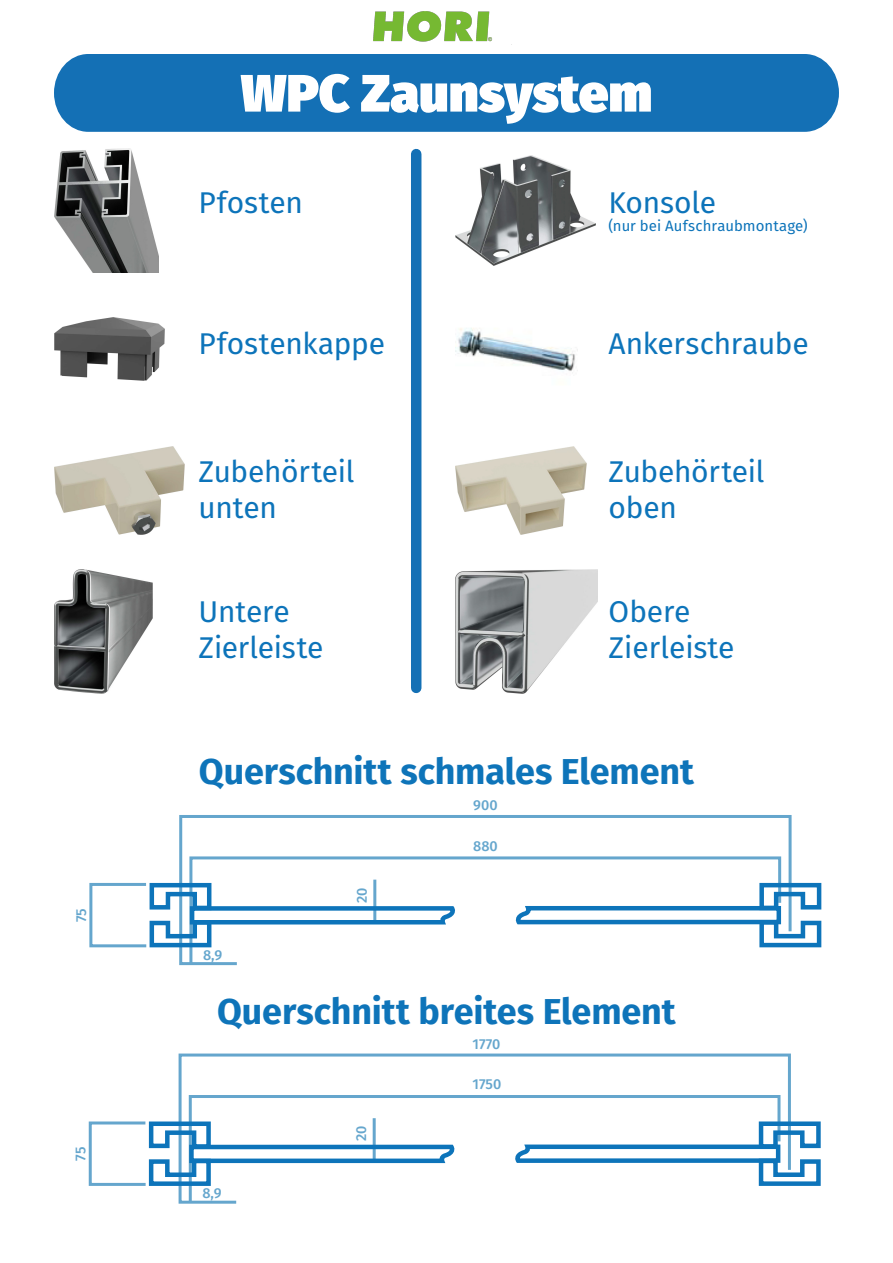
<style>
.page{position:relative;width:893px;height:1263px;background:#fff}
.page>*{position:absolute;margin:0;border:0;box-sizing:border-box;transform-origin:0 0}
.t1{font:900 52.5px "Fira Sans";color:#fff}
.t2{font:700 36px "Fira Sans";letter-spacing:-.005em;color:#0e74b9}
.t3{font:30px/36px "Fira Sans";letter-spacing:-.01em;color:#0d74ba}
.t4{font:15px "Fira Sans";letter-spacing:.005em;color:#0d74ba}
.t5{font:500 14.4px "Fira Sans";color:#65a6cd}
</style>
<div class="page">
<div style="left:54px;top:54px;width:785px;height:78px;background:#1470b5"></div>
<img style="left:374px;top:12px;width:118px;height:30px">
<img style="left:54px;top:149px;width:104px;height:124px">
<img style="left:54px;top:318px;width:110px;height:63px">
<img style="left:455px;top:156px;width:140px;height:110px">
<img style="left:455px;top:328px;width:123px;height:43px">
<img style="left:54px;top:446px;width:130px;height:88px">
<img style="left:455px;top:446px;width:131px;height:89px">
<img style="left:54px;top:569px;width:99px;height:124px">
<img style="left:455px;top:569px;width:143px;height:124px">
<div style="left:411px;top:154px;width:10px;height:534px;background:#1470b5"></div>
<div style="left:89px;top:883px;width:59px;height:64px;border:3px solid #65a6cd"></div>
<div style="left:89px;top:1121px;width:58px;height:65px;border:3px solid #65a6cd"></div>
<svg style="left:179px;top:815px;width:613px;height:151px"></svg>
<svg style="left:178px;top:1053px;width:613px;height:151px"></svg>
<svg style="left:188px;top:855px;width:595px;height:111px"></svg>
<svg style="left:187px;top:1093px;width:595px;height:111px"></svg>
<hr style="left:373px;top:880px;width:3px;height:41px;background:#65a6cd">
<hr style="left:373px;top:1118px;width:3px;height:42px;background:#65a6cd">
<svg style="left:147px;top:881px;width:310px;height:69px"></svg>
<svg style="left:148px;top:1119px;width:308px;height:69px"></svg>
<svg style="left:514px;top:881px;width:308px;height:68px"></svg>
<svg style="left:514px;top:1119px;width:307px;height:69px"></svg>
<p class="t5" style="left:69px;top:922px;width:15px;rotate:-90deg">75</p>
<p class="t5" style="left:69px;top:1161px;width:15px;rotate:-90deg">75</p>
<h1 class="t1" style="left:241px;top:45px;width:413px">WPC Zaunsystem</h1>
<p class="t3" style="left:199px;top:184px;width:106px">Pfosten</p>
<p class="t3" style="left:199px;top:325px;width:188px">Pfostenkappe</p>
<p class="t3" style="left:199px;top:453px;width:158px">Zubehörteil unten</p>
<p class="t3" style="left:199px;top:592px;width:127px">Untere<br>Zierleiste</p>
<p class="t3" style="left:609px;top:183px;width:109px">Konsole</p>
<p class="t4" style="left:609px;top:214px;width:201px">(nur bei Aufschraubmontage)</p>
<p class="t3" style="left:609px;top:325px;width:202px">Ankerschraube</p>
<p class="t3" style="left:609px;top:453px;width:158px">Zubehörteil oben</p>
<p class="t3" style="left:609px;top:593px;width:127px">Obere<br>Zierleiste</p>
<p class="t2" style="left:199px;top:741px;width:497px">Querschnitt schmales Element</p>
<p class="t5" style="left:473px;top:794px;width:26px">900</p>
<p class="t5" style="left:203px;top:943px;width:21px">8,9</p>
<p class="t5" style="left:350px;top:903px;width:17px;rotate:-90deg">20</p>
<p class="t5" style="left:473px;top:834px;width:26px">880</p>
<p class="t2" style="left:217px;top:982px;width:460px">Querschnitt breites Element</p>
<p class="t5" style="left:473px;top:1032px;width:29px">1770</p>
<p class="t5" style="left:202px;top:1182px;width:21px">8,9</p>
<p class="t5" style="left:350px;top:1141px;width:17px;rotate:-90deg">20</p>
<p class="t5" style="left:473px;top:1073px;width:30px">1750</p>
</div>
